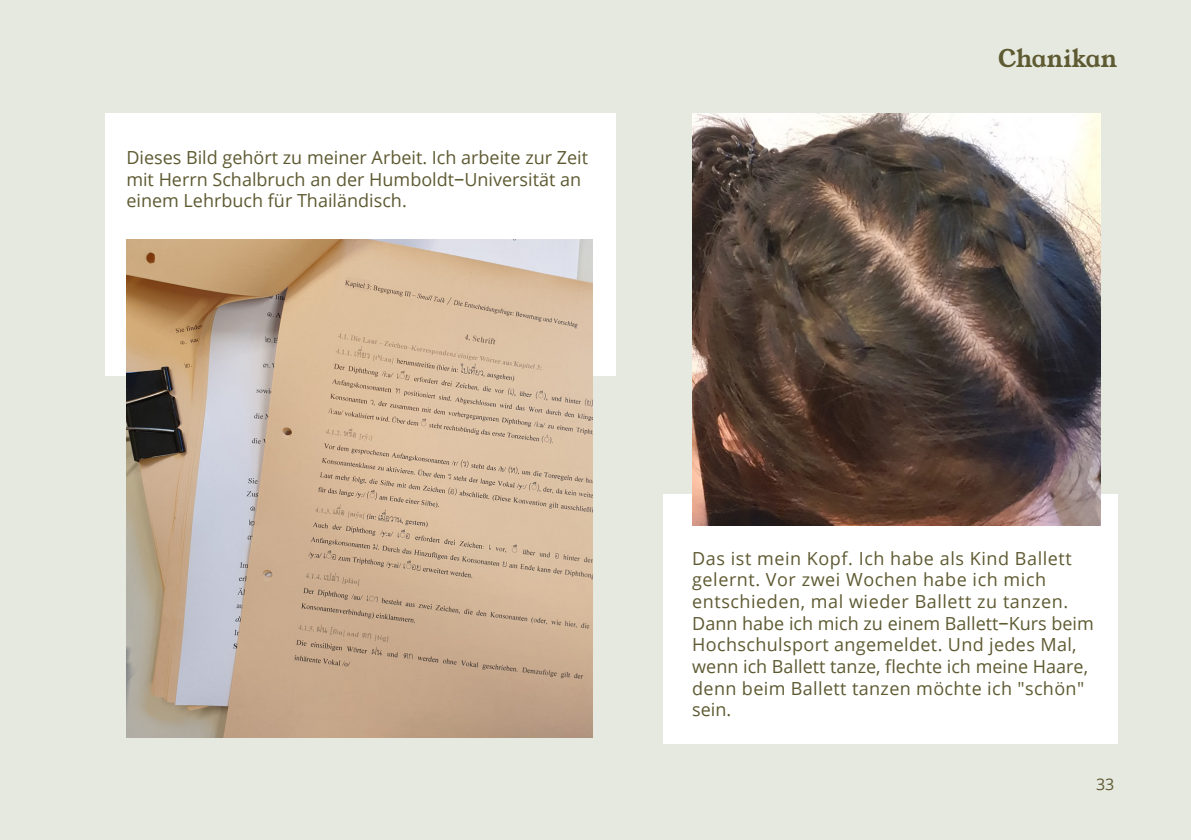
<style>
.page{position:relative;width:1191px;height:840px;background:#fff}
.page>*{position:absolute;margin:0;border:0;box-sizing:border-box;transform-origin:0 0}
.t1{font:24px "Young Serif";color:#5e5a32}
.t2{font:18px/21.6px "Open Sans";letter-spacing:.02em;color:#5e5a32}
.t3{font:18px/21.6px "Open Sans";color:#5e5a32}
.t4{font:16px "Open Sans";color:#5e5a32}
.s1{font-weight:600}
</style>
<div class="page">
<div style="left:0;top:0;width:1191px;height:839px;background:#e6e9e0"></div>
<div style="left:105px;top:113px;width:510px;height:263px;background:#fff"></div>
<div style="left:663px;top:493px;width:454px;height:250px;background:#fff"></div>
<img style="left:126px;top:239px;width:466px;height:498px">
<img style="left:692px;top:113px;width:408px;height:412px">
<p class="t3" style="left:126px;top:146px;width:463px">Dieses Bild gehört zu meiner Arbeit. Ich arbeite zur Zeit mit Herrn Schalbruch an der Humboldt<span class="s1">−</span>Universität an einem Lehrbuch für Thailändisch.</p>
<h1 class="t1" style="left:998px;top:42px;width:120px">Chanikan</h1>
<p class="t2" style="left:692px;top:546px;width:403px">Das ist mein Kopf. Ich habe als Kind Ballett gelernt. Vor zwei Wochen habe ich mich entschieden, mal wieder Ballett zu tanzen.<br>Dann habe ich mich zu einem Ballett<span class="s1">−</span>Kurs beim Hochschulsport angemeldet. Und jedes Mal, wenn ich Ballett tanze, flechte ich meine Haare, denn beim Ballett tanzen möchte ich "schön" sein.</p>
<p class="t4" style="left:1096px;top:772px;width:20px">33</p>
</div>
